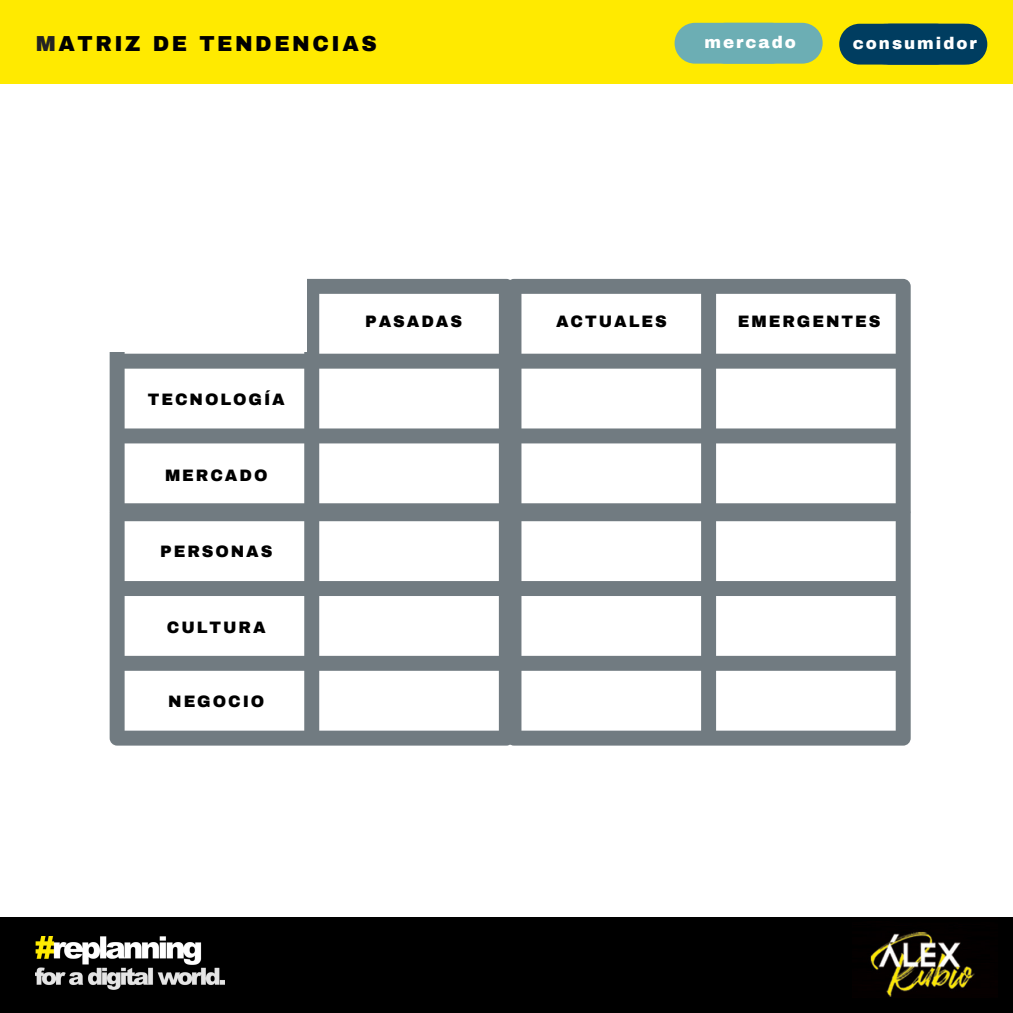
<style>
.page{position:relative;width:1013px;height:1013px;background:#fff}
.page>*{position:absolute;margin:0;border:0;box-sizing:border-box;transform-origin:0 0}
.t1{font:900 21.25px "Archivo";letter-spacing:.12em;color:#000}
.t2{font:900 16.62px "Archivo";letter-spacing:.12em;color:#fff}
.t3{font:900 16.25px "Archivo";letter-spacing:.12em;color:#000}
.s1{color:#232323}
</style>
<div class="page">
<div style="left:0;top:917px;width:1012px;height:95px;background:#000"></div>
<div style="left:0;top:0;width:1012px;height:84px;background:#ffea00"></div>
<img style="left:36px;top:936px;width:188px;height:53px">
<img style="left:870px;top:931px;width:105px;height:66px">
<div style="left:870px;top:24px;width:117px;height:41px;background:#003d60;border-radius:20px"></div>
<div style="left:839px;top:24px;width:117px;height:41px;background:#003d60;border-radius:20px"></div>
<div style="left:705px;top:23px;width:117px;height:41px;background:#6caeb4;border-radius:20px"></div>
<div style="left:674px;top:23px;width:117px;height:41px;background:#6caeb4;border-radius:20px"></div>
<svg style="left:110px;top:279px;width:396px;height:227px"></svg>
<svg style="left:506px;top:279px;width:404px;height:227px"></svg>
<svg style="left:110px;top:506px;width:396px;height:239px"></svg>
<svg style="left:506px;top:506px;width:404px;height:239px"></svg>
<div style="left:92px;top:265px;width:215px;height:87px;background:#fff"></div>
<p class="t1" style="left:36px;top:32px;width:342px"><span class="s1">M</span>ATRIZ DE TENDENCIAS</p>
<p class="t2" style="left:704px;top:33px;width:93px">mercado</p>
<p class="t2" style="left:852px;top:34px;width:126px">consumidor</p>
<p class="t2" style="left:892px;top:35px;width:67px">marca</p>
<p class="t3" style="left:148px;top:391px;width:138px">TECNOLOGÍA</p>
<p class="t3" style="left:165px;top:466px;width:104px">MERCADO</p>
<p class="t3" style="left:160px;top:543px;width:114px">PERSONAS</p>
<p class="t3" style="left:167px;top:619px;width:100px">CULTURA</p>
<p class="t3" style="left:168px;top:693px;width:98px">NEGOCIO</p>
<p class="t3" style="left:365px;top:312px;width:99px">PASADAS</p>
<p class="t3" style="left:556px;top:312px;width:112px">ACTUALES</p>
<p class="t3" style="left:738px;top:312px;width:144px">EMERGENTES</p>
</div>
